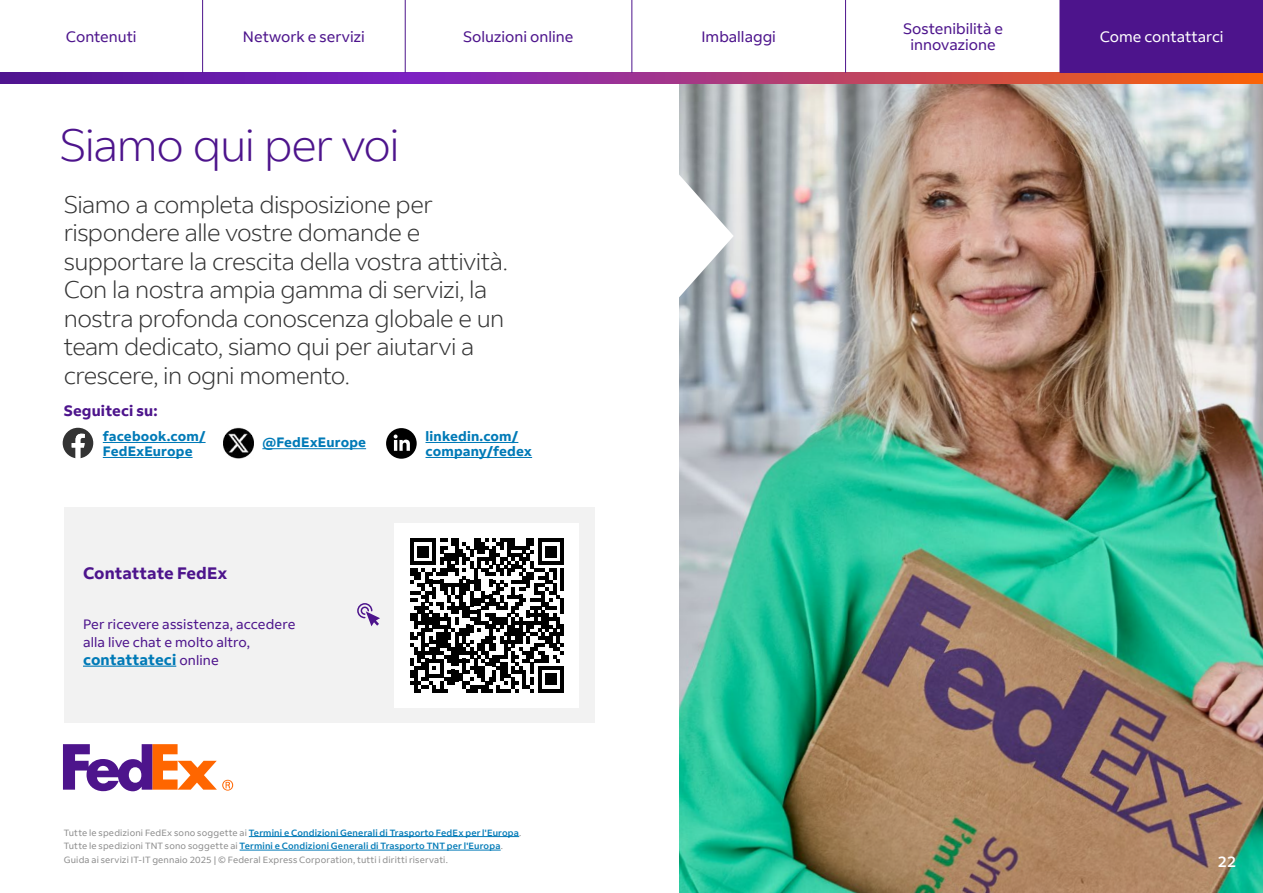
<style>
.page{position:relative;width:1263px;height:893px;background:#fff}
.page>*{position:absolute;margin:0;border:0;box-sizing:border-box;transform-origin:0 0}
.t1{font:300 45px "Fed Ex Sans";letter-spacing:-.03em;color:#4d148c}
.t2{font:300 24px/28.5px "Fed Ex Sans";letter-spacing:-.025em;color:#333}
.t3{font:700 16.5px "Fed Ex Sans";letter-spacing:.005em;color:#4d148c}
.t4{font:15px/16.5px "Fed Ex Sans";color:#4d148c;text-align:center}
.t5{font:700 15px "Fed Ex Sans";letter-spacing:.005em;color:#007ab7}
.t6{font:15px "Fed Ex Sans";color:#fff}
.t7{font:700 15px "Fed Ex Sans";letter-spacing:.01em;color:#4d148c}
.t8{font:500 15px "Fed Ex Sans";color:#fff}
.t9{font:700 13.5px/15px "Fed Ex Sans";letter-spacing:.01em;color:#007ab7}
.t10{font:13.5px/18px "Fed Ex Sans";letter-spacing:.01em;color:#4d148c}
.t11{font:9px/13.5px "Fed Ex Sans";letter-spacing:.02em;color:#8e8e8e}
.s1{font-weight:400;font-size:13.5px;color:#4d148c}
.s2{font-weight:500;color:#007ab7}
</style>
<div class="page">
<img style="left:680px;top:83px;width:583px;height:810px">
<svg style="left:63px;top:744px;width:170px;height:47px"></svg>
<hr style="left:249px;top:836px;width:270px;height:1px;background:#007ab7">
<hr style="left:240px;top:850px;width:261px;height:1px;background:#007ab7">
<hr style="left:103px;top:442px;width:103px;height:1px;background:#007ab7">
<hr style="left:103px;top:457px;width:90px;height:1px;background:#007ab7">
<hr style="left:425px;top:442px;width:93px;height:1px;background:#007ab7">
<hr style="left:425px;top:457px;width:107px;height:1px;background:#007ab7">
<hr style="left:262px;top:448px;width:104px;height:1px;background:#007ab7">
<svg style="left:63px;top:428px;width:30px;height:30px"></svg>
<svg style="left:386px;top:428px;width:31px;height:31px"></svg>
<svg style="left:679px;top:174px;width:55px;height:124px"></svg>
<img style="left:223px;top:428px;width:31px;height:30px">
<svg style="left:0;top:73px;width:1263px;height:10px;background:#9f357b"></svg>
<hr style="left:202px;top:0;width:1px;height:73px;background:#4d148c">
<hr style="left:405px;top:0;width:1px;height:73px;background:#4d148c">
<hr style="left:631px;top:0;width:1px;height:73px;background:#4d148c">
<hr style="left:845px;top:0;width:1px;height:73px;background:#4d148c">
<hr style="left:1059px;top:0;width:1px;height:73px;background:#4d148c">
<div style="left:1060px;top:0;width:203px;height:73px;background:#4d148c"></div>
<div style="left:64px;top:508px;width:531px;height:215px;background:#f2f2f2"></div>
<hr style="left:83px;top:666px;width:93px;height:1px;background:#007ab7">
<svg style="left:357px;top:603px;width:23px;height:23px"></svg>
<div style="left:395px;top:523px;width:184px;height:184px;background:#fff"></div>
<svg style="left:410px;top:538px;width:154px;height:154px"></svg>
<h3 class="t4" style="left:66px;top:28px;width:72px">Contenuti</h3>
<h3 class="t4" style="left:243px;top:28px;width:123px">Network e servizi</h3>
<h3 class="t4" style="left:463px;top:28px;width:112px">Soluzioni online</h3>
<h3 class="t4" style="left:701px;top:28px;width:76px">Imballaggi</h3>
<h3 class="t4" style="left:903px;top:20px;width:102px">Sostenibilità e innovazione</h3>
<h3 class="t6" style="left:1100px;top:28px;width:125px">Come contattarci</h3>
<h1 class="t1" style="left:60px;top:119px;width:342px">Siamo qui per voi</h1>
<p class="t2" style="left:64px;top:190px;width:446px">Siamo a completa disposizione per rispondere alle vostre domande e supportare la crescita della vostra attività.<br>Con la nostra ampia gamma di servizi, la nostra profonda conoscenza globale e un team dedicato, siamo qui per aiutarvi a crescere, in ogni momento.</p>
<h3 class="t7" style="left:64px;top:402px;width:95px">Seguiteci su:</h3>
<h3 class="t9" style="left:103px;top:429px;width:104px">facebook.com/<br>FedExEurope</h3>
<h3 class="t9" style="left:425px;top:429px;width:108px">linkedin.com/ company/fedex</h3>
<h3 class="t9" style="left:262px;top:435px;width:105px">@FedExEurope</h3>
<h3 class="t3" style="left:83px;top:563px;width:146px">Contattate FedEx</h3>
<h3 class="t10" style="left:83px;top:615px;width:214px">Per ricevere assistenza, accedere alla live chat e molto altro,</h3>
<h3 class="t5" style="left:83px;top:651px;width:137px">contattateci <span class="s1">online</span></h3>
<p class="t11" style="left:64px;top:826px;width:459px">Tutte le spedizioni FedEx sono soggette ai <span class="s2">Termini e Condizioni Generali di Trasporto FedEx per l'Europa</span>.<br>Tutte le spedizioni TNT sono soggette ai <span class="s2">Termini e Condizioni Generali di Trasporto TNT per l'Europa</span>.<br>Guida ai servizi IT-IT gennaio 2025 | © Federal Express Corporation, tutti i diritti riservati.</p>
<h3 class="t8" style="left:1218px;top:853px;width:20px">22</h3>
</div>
